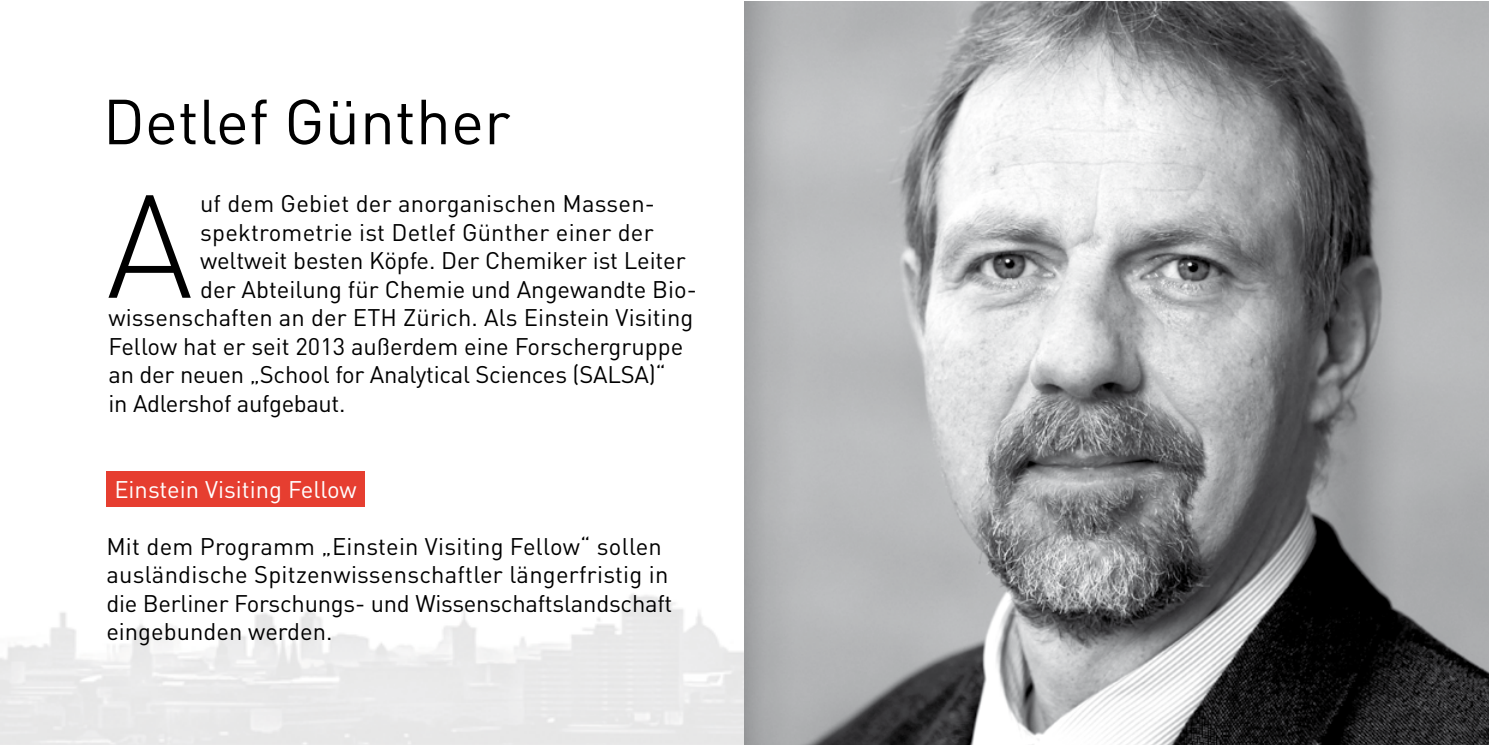
<style>
.page{position:relative;width:1489px;height:745px;background:#fff}
.page>*{position:absolute;margin:0;border:0;box-sizing:border-box;transform-origin:0 0}
.t1{font:300 143.75px "DIN Pro";color:#000}
.t2{font:62.5px "DIN Pro";color:#000}
.t3{font:23.75px/28.5px "DIN Pro";color:#000}
.t4{font:23.75px "DIN Pro";color:#fff}
</style>
<div class="page">
<img style="left:0;top:471px;width:744px;height:273px">
<div style="left:106px;top:471px;width:258px;height:35px;background:#e63e30"></div>
<img style="left:744px;top:2px;width:744px;height:742px">
<h2 class="t2" style="left:103px;top:79px;width:409px">Detlef Günther</h2>
<h1 class="t1" style="left:106px;top:148px;width:88px">A</h1>
<p class="t3" style="left:200px;top:188px;width:456px">uf dem Gebiet der anorganischen Massen-</p>
<p class="t3" style="left:200px;top:217px;width:455px">spektrometrie ist Detlef Günther einer der</p>
<p class="t3" style="left:200px;top:245px;width:487px">weltweit besten Köpfe. Der Chemiker ist Leiter</p>
<p class="t3" style="left:200px;top:274px;width:498px">der Abteilung für Chemie und Angewandte Bio-</p>
<p class="t3" style="left:108px;top:302px;width:586px">wissenschaften an der ETH Zürich. Als Einstein Visiting</p>
<p class="t3" style="left:108px;top:331px;width:576px">Fellow hat er seit 2013 außerdem eine Forschergruppe</p>
<p class="t3" style="left:108px;top:359px;width:559px">an der neuen „School for Analytical Sciences (SALSA)“</p>
<p class="t3" style="left:108px;top:388px;width:239px">in Adlershof aufgebaut.</p>
<p class="t4" style="left:114px;top:472px;width:244px">Einstein Visiting Fellow</p>
<p class="t3" style="left:106px;top:530px;width:567px">Mit dem Programm „Einstein Visiting Fellow“ sollen ausländische Spitzenwissenschaftler längerfristig in die Berliner Forschungs- und Wissenschaftslandschaft eingebunden werden.</p>
</div>
